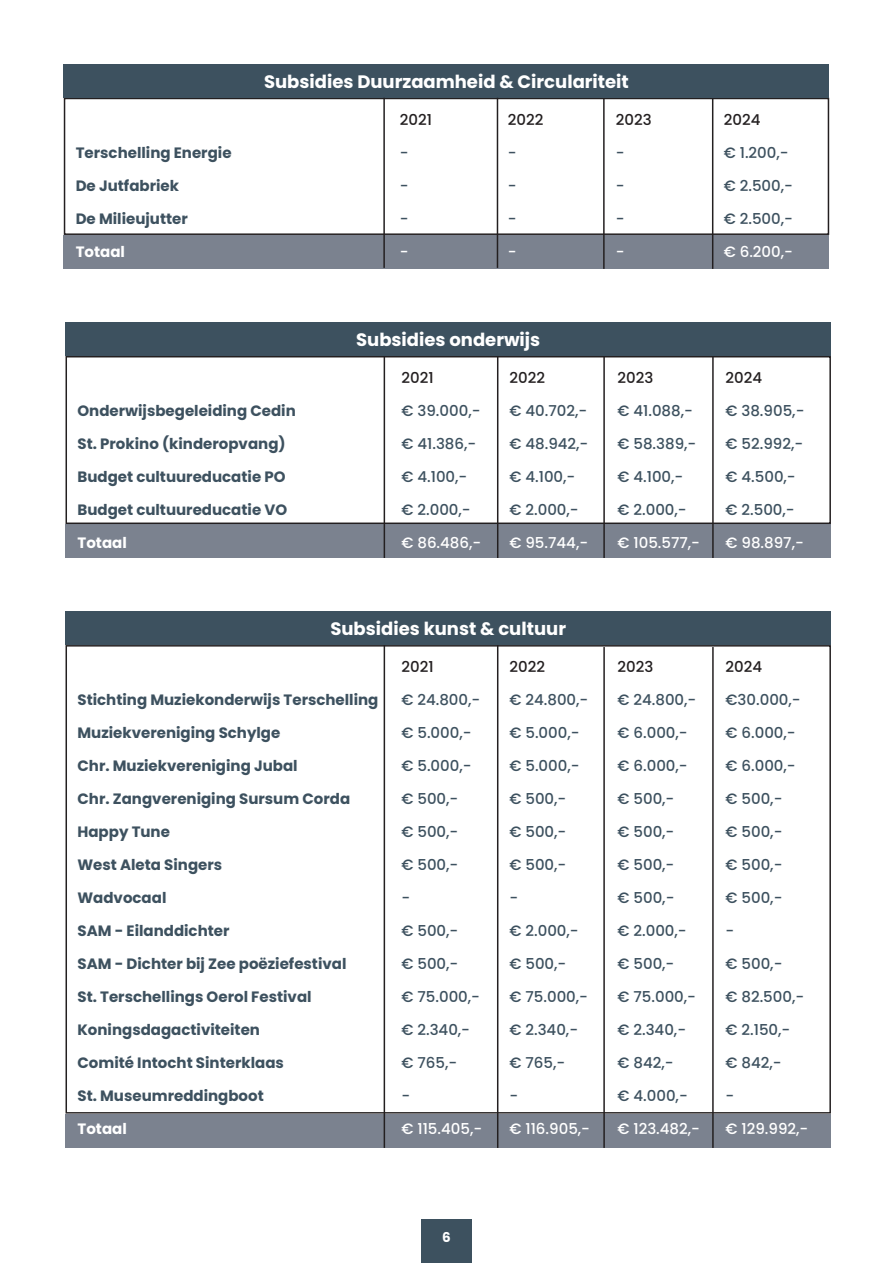
<style>
.page{position:relative;width:893px;height:1263px;background:#fff}
.page>*{position:absolute;margin:0;border:0;box-sizing:border-box;transform-origin:0 0}
.t1{font:700 18px "Poppins";color:#fff}
.t2{font:500 15px "Poppins";color:#3d515f}
.t3{font:700 15px "Poppins";color:#3d515f}
.t4{font:500 15px "Poppins";color:#fff}
.t5{font:500 15px "Poppins";color:#231f20}
.t6{font:700 15px "Poppins";color:#fff}
.t7{font:700 13.5px "Poppins";color:#fff}
</style>
<div class="page">
<div style="left:421px;top:1219px;width:51px;height:44px;background:#3d515f"></div>
<div style="left:66px;top:524px;width:765px;height:34px;background:#7b828f"></div>
<div style="left:66px;top:356px;width:765px;height:168px;border:2px solid #231f20"></div>
<div style="left:66px;top:322px;width:765px;height:34px;background:#3d515f"></div>
<hr style="left:384px;top:356px;width:1px;height:202px;background:#231f20">
<hr style="left:497px;top:356px;width:1px;height:202px;background:#231f20">
<hr style="left:603px;top:357px;width:2px;height:201px;background:#231f20">
<hr style="left:712px;top:357px;width:2px;height:201px;background:#231f20">
<div style="left:66px;top:1114px;width:765px;height:34px;background:#7b828f"></div>
<div style="left:66px;top:645px;width:765px;height:468px;border:2px solid #231f20"></div>
<div style="left:66px;top:611px;width:765px;height:34px;background:#3d515f"></div>
<hr style="left:384px;top:645px;width:1px;height:503px;background:#231f20">
<hr style="left:497px;top:645px;width:1px;height:503px;background:#231f20">
<hr style="left:603px;top:647px;width:2px;height:501px;background:#231f20">
<hr style="left:712px;top:647px;width:2px;height:501px;background:#231f20">
<div style="left:64px;top:235px;width:765px;height:34px;background:#7b828f"></div>
<div style="left:64px;top:98px;width:765px;height:137px;border:2px solid #231f20"></div>
<div style="left:64px;top:64px;width:765px;height:34px;background:#3d515f"></div>
<hr style="left:383px;top:98px;width:2px;height:170px;background:#231f20">
<hr style="left:497px;top:98px;width:1px;height:170px;background:#231f20">
<hr style="left:603px;top:99px;width:2px;height:170px;background:#231f20">
<hr style="left:712px;top:99px;width:1px;height:170px;background:#231f20">
<p class="t1" style="left:264px;top:71px;width:366px">Subsidies Duurzaamheid &amp; Circulariteit</p>
<p class="t5" style="left:400px;top:111px;width:34px">2021</p>
<p class="t5" style="left:508px;top:111px;width:37px">2022</p>
<p class="t5" style="left:616px;top:111px;width:37px">2023</p>
<p class="t5" style="left:724px;top:111px;width:38px">2024</p>
<p class="t3" style="left:76px;top:144px;width:157px">Terschelling Energie</p>
<p class="t2" style="left:400px;top:144px;width:10px">-</p>
<p class="t2" style="left:508px;top:144px;width:10px">-</p>
<p class="t2" style="left:616px;top:144px;width:10px">-</p>
<p class="t2" style="left:724px;top:144px;width:66px">€ 1.200,-</p>
<p class="t3" style="left:76px;top:177px;width:105px">De Jutfabriek</p>
<p class="t2" style="left:400px;top:177px;width:10px">-</p>
<p class="t2" style="left:508px;top:177px;width:10px">-</p>
<p class="t2" style="left:616px;top:177px;width:10px">-</p>
<p class="t2" style="left:724px;top:177px;width:71px">€ 2.500,-</p>
<p class="t3" style="left:76px;top:210px;width:114px">De Milieujutter</p>
<p class="t2" style="left:400px;top:210px;width:10px">-</p>
<p class="t2" style="left:508px;top:210px;width:10px">-</p>
<p class="t2" style="left:616px;top:210px;width:10px">-</p>
<p class="t2" style="left:724px;top:210px;width:71px">€ 2.500,-</p>
<p class="t6" style="left:76px;top:243px;width:51px">Totaal</p>
<p class="t4" style="left:400px;top:243px;width:10px">-</p>
<p class="t4" style="left:508px;top:243px;width:10px">-</p>
<p class="t4" style="left:616px;top:243px;width:10px">-</p>
<p class="t4" style="left:724px;top:243px;width:71px">€ 6.200,-</p>
<p class="t1" style="left:356px;top:330px;width:186px">Subsidies onderwijs</p>
<p class="t5" style="left:401px;top:369px;width:34px">2021</p>
<p class="t5" style="left:509px;top:369px;width:37px">2022</p>
<p class="t5" style="left:617px;top:369px;width:37px">2023</p>
<p class="t5" style="left:725px;top:369px;width:38px">2024</p>
<p class="t3" style="left:77px;top:402px;width:220px">Onderwijsbegeleiding Cedin</p>
<p class="t2" style="left:401px;top:402px;width:80px">€ 39.000,-</p>
<p class="t2" style="left:509px;top:402px;width:79px">€ 40.702,-</p>
<p class="t2" style="left:617px;top:402px;width:77px">€ 41.088,-</p>
<p class="t2" style="left:725px;top:402px;width:80px">€ 38.905,-</p>
<p class="t3" style="left:77px;top:435px;width:210px">St. Prokino (kinderopvang)</p>
<p class="t2" style="left:401px;top:435px;width:76px">€ 41.386,-</p>
<p class="t2" style="left:509px;top:435px;width:80px">€ 48.942,-</p>
<p class="t2" style="left:617px;top:435px;width:80px">€ 58.389,-</p>
<p class="t2" style="left:725px;top:435px;width:79px">€ 52.992,-</p>
<p class="t3" style="left:77px;top:468px;width:210px">Budget cultuureducatie PO</p>
<p class="t2" style="left:401px;top:468px;width:67px">€ 4.100,-</p>
<p class="t2" style="left:509px;top:468px;width:67px">€ 4.100,-</p>
<p class="t2" style="left:617px;top:468px;width:67px">€ 4.100,-</p>
<p class="t2" style="left:725px;top:468px;width:72px">€ 4.500,-</p>
<p class="t3" style="left:77px;top:501px;width:211px">Budget cultuureducatie VO</p>
<p class="t2" style="left:401px;top:501px;width:71px">€ 2.000,-</p>
<p class="t2" style="left:509px;top:501px;width:71px">€ 2.000,-</p>
<p class="t2" style="left:617px;top:501px;width:71px">€ 2.000,-</p>
<p class="t2" style="left:725px;top:501px;width:71px">€ 2.500,-</p>
<p class="t6" style="left:77px;top:534px;width:51px">Totaal</p>
<p class="t4" style="left:401px;top:534px;width:81px">€ 86.486,-</p>
<p class="t4" style="left:509px;top:534px;width:80px">€ 95.744,-</p>
<p class="t4" style="left:617px;top:534px;width:84px">€ 105.577,-</p>
<p class="t4" style="left:725px;top:534px;width:80px">€ 98.897,-</p>
<p class="t1" style="left:330px;top:619px;width:237px">Subsidies kunst &amp; cultuur</p>
<p class="t5" style="left:401px;top:658px;width:34px">2021</p>
<p class="t5" style="left:509px;top:658px;width:37px">2022</p>
<p class="t5" style="left:617px;top:658px;width:37px">2023</p>
<p class="t5" style="left:725px;top:658px;width:38px">2024</p>
<p class="t3" style="left:77px;top:691px;width:302px">Stichting Muziekonderwijs Terschelling</p>
<p class="t2" style="left:401px;top:691px;width:80px">€ 24.800,-</p>
<p class="t2" style="left:509px;top:691px;width:80px">€ 24.800,-</p>
<p class="t2" style="left:617px;top:691px;width:80px">€ 24.800,-</p>
<p class="t2" style="left:725px;top:691px;width:77px">€30.000,-</p>
<p class="t3" style="left:77px;top:724px;width:204px">Muziekvereniging Schylge</p>
<p class="t2" style="left:401px;top:724px;width:72px">€ 5.000,-</p>
<p class="t2" style="left:509px;top:724px;width:72px">€ 5.000,-</p>
<p class="t2" style="left:617px;top:724px;width:72px">€ 6.000,-</p>
<p class="t2" style="left:725px;top:724px;width:72px">€ 6.000,-</p>
<p class="t3" style="left:77px;top:757px;width:222px">Chr. Muziekvereniging Jubal</p>
<p class="t2" style="left:401px;top:757px;width:72px">€ 5.000,-</p>
<p class="t2" style="left:509px;top:757px;width:72px">€ 5.000,-</p>
<p class="t2" style="left:617px;top:757px;width:72px">€ 6.000,-</p>
<p class="t2" style="left:725px;top:757px;width:72px">€ 6.000,-</p>
<p class="t3" style="left:77px;top:790px;width:274px">Chr. Zangvereniging Sursum Corda</p>
<p class="t2" style="left:401px;top:790px;width:58px">€ 500,-</p>
<p class="t2" style="left:509px;top:790px;width:58px">€ 500,-</p>
<p class="t2" style="left:617px;top:790px;width:58px">€ 500,-</p>
<p class="t2" style="left:725px;top:790px;width:58px">€ 500,-</p>
<p class="t3" style="left:77px;top:823px;width:94px">Happy Tune</p>
<p class="t2" style="left:401px;top:823px;width:58px">€ 500,-</p>
<p class="t2" style="left:509px;top:823px;width:58px">€ 500,-</p>
<p class="t2" style="left:617px;top:823px;width:58px">€ 500,-</p>
<p class="t2" style="left:725px;top:823px;width:58px">€ 500,-</p>
<p class="t3" style="left:77px;top:856px;width:146px">West Aleta Singers</p>
<p class="t2" style="left:401px;top:856px;width:58px">€ 500,-</p>
<p class="t2" style="left:509px;top:856px;width:58px">€ 500,-</p>
<p class="t2" style="left:617px;top:856px;width:58px">€ 500,-</p>
<p class="t2" style="left:725px;top:856px;width:58px">€ 500,-</p>
<p class="t3" style="left:77px;top:889px;width:90px">Wadvocaal</p>
<p class="t2" style="left:401px;top:889px;width:10px">-</p>
<p class="t2" style="left:509px;top:889px;width:10px">-</p>
<p class="t2" style="left:617px;top:889px;width:58px">€ 500,-</p>
<p class="t2" style="left:725px;top:889px;width:58px">€ 500,-</p>
<p class="t3" style="left:77px;top:922px;width:154px">SAM - Eilanddichter</p>
<p class="t2" style="left:401px;top:922px;width:58px">€ 500,-</p>
<p class="t2" style="left:509px;top:922px;width:71px">€ 2.000,-</p>
<p class="t2" style="left:617px;top:922px;width:71px">€ 2.000,-</p>
<p class="t2" style="left:725px;top:922px;width:10px">-</p>
<p class="t3" style="left:77px;top:955px;width:270px">SAM - Dichter bij Zee poëziefestival</p>
<p class="t2" style="left:401px;top:955px;width:58px">€ 500,-</p>
<p class="t2" style="left:509px;top:955px;width:58px">€ 500,-</p>
<p class="t2" style="left:617px;top:955px;width:58px">€ 500,-</p>
<p class="t2" style="left:725px;top:955px;width:58px">€ 500,-</p>
<p class="t3" style="left:77px;top:988px;width:236px">St. Terschellings Oerol Festival</p>
<p class="t2" style="left:401px;top:988px;width:80px">€ 75.000,-</p>
<p class="t2" style="left:509px;top:988px;width:80px">€ 75.000,-</p>
<p class="t2" style="left:617px;top:988px;width:80px">€ 75.000,-</p>
<p class="t2" style="left:725px;top:988px;width:80px">€ 82.500,-</p>
<p class="t3" style="left:77px;top:1021px;width:184px">Koningsdagactiviteiten</p>
<p class="t2" style="left:401px;top:1021px;width:70px">€ 2.340,-</p>
<p class="t2" style="left:509px;top:1021px;width:70px">€ 2.340,-</p>
<p class="t2" style="left:617px;top:1021px;width:70px">€ 2.340,-</p>
<p class="t2" style="left:725px;top:1021px;width:66px">€ 2.150,-</p>
<p class="t3" style="left:77px;top:1054px;width:208px">Comité Intocht Sinterklaas</p>
<p class="t2" style="left:401px;top:1054px;width:57px">€ 765,-</p>
<p class="t2" style="left:509px;top:1054px;width:57px">€ 765,-</p>
<p class="t2" style="left:617px;top:1054px;width:58px">€ 842,-</p>
<p class="t2" style="left:725px;top:1054px;width:58px">€ 842,-</p>
<p class="t3" style="left:77px;top:1087px;width:188px">St. Museumreddingboot</p>
<p class="t2" style="left:401px;top:1087px;width:10px">-</p>
<p class="t2" style="left:509px;top:1087px;width:10px">-</p>
<p class="t2" style="left:617px;top:1087px;width:72px">€ 4.000,-</p>
<p class="t2" style="left:725px;top:1087px;width:10px">-</p>
<p class="t6" style="left:77px;top:1120px;width:51px">Totaal</p>
<p class="t4" style="left:401px;top:1120px;width:82px">€ 115.405,-</p>
<p class="t4" style="left:509px;top:1120px;width:82px">€ 116.905,-</p>
<p class="t4" style="left:617px;top:1120px;width:84px">€ 123.482,-</p>
<p class="t4" style="left:725px;top:1120px;width:84px">€ 129.992,-</p>
<p class="t7" style="left:442px;top:1230px;width:10px">6</p>
</div>
